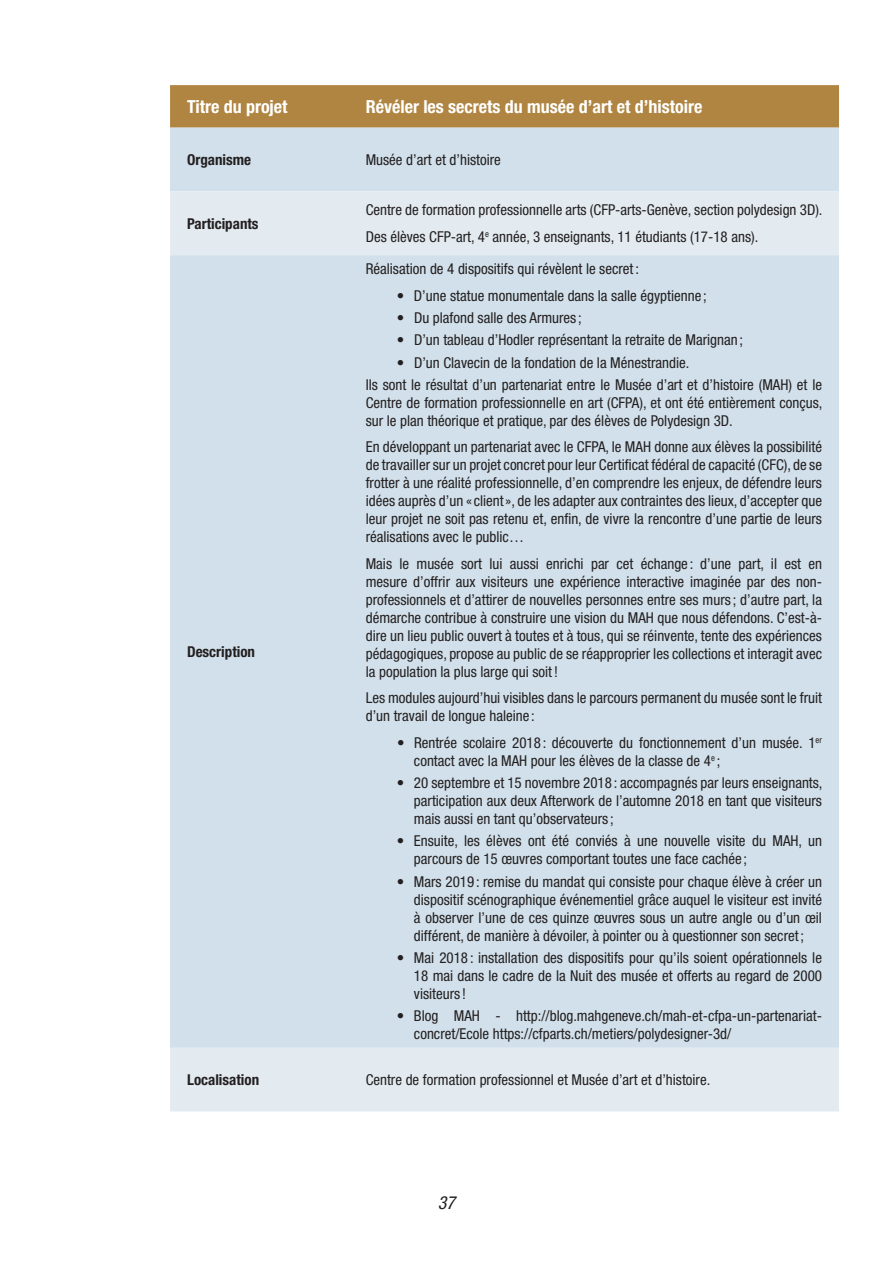
<style>
.page{position:relative;width:893px;height:1263px;background:#fff}
.page>*{position:absolute;margin:0;border:0;box-sizing:border-box;transform-origin:0 0}
.t1{font:700 condensed 18px "Helvetica Neue LT Std";color:#fff}
.t2{font:italic condensed 18px "Helvetica Neue LT Std";color:#231f20}
.t3{font:condensed 15px/18px "Helvetica Neue LT Std";color:#231f20}
.t4{font:700 condensed 15px "Helvetica Neue LT Std";color:#231f20}
</style>
<div class="page">
<svg style="left:170px;top:85px;width:669px;height:106px;background:#c3bba6"></svg>
<div style="left:170px;top:191px;width:669px;height:920px;background:#e3ebf1"></div>
<div style="left:170px;top:255px;width:669px;height:793px;background:#d1e0ea"></div>
<p class="t1" style="left:187px;top:100px;width:102px">Titre du projet</p>
<p class="t1" style="left:366px;top:100px;width:338px">Révéler les secrets du musée d’art et d’histoire</p>
<p class="t4" style="left:187px;top:154px;width:66px">Organisme</p>
<p class="t3" style="left:366px;top:152px;width:137px">Musée d’art et d’histoire</p>
<p class="t4" style="left:187px;top:218px;width:73px">Participants</p>
<p class="t4" style="left:187px;top:646px;width:69px">Description</p>
<p class="t3" style="left:366px;top:198px;width:458px;line-height:26.5px">Centre de formation professionnelle arts (CFP-arts-Genève, section polydesign 3D).<br>Des élèves CFP-art, 4<sup>e</sup> année, 3 enseignants, 11 étudiants (17-18 ans).</p>
<p class="t3" style="left:366px;top:261px;width:275px">Réalisation de 4 dispositifs qui révèlent le secret :</p>
<p class="t3" style="left:397px;top:288px;width:311px">• D’une statue monumentale dans la salle égyptienne ;</p>
<p class="t3" style="left:397px;top:310px;width:186px">• Du plafond salle des Armures ;</p>
<p class="t3" style="left:397px;top:332px;width:348px">• D’un tableau d’Hodler représentant la retraite de Marignan ;</p>
<p class="t3" style="left:366px;top:352px;width:458px;line-height:22.2px;text-indent:31px">• D’un Clavecin de la fondation de la Ménestrandie.<br>Ils sont le résultat d’un partenariat entre le Musée d’art et d’histoire (MAH) et le</p>
<p class="t3" style="left:366px;top:395px;width:458px">Centre de formation professionnelle en art (CFPA), et ont été entièrement conçus, sur le plan théorique et pratique, par des élèves de Polydesign 3D.</p>
<p class="t3" style="left:366px;top:439px;width:458px;text-align:justify">En développant un partenariat avec le CFPA, le MAH donne aux élèves la possibilité de travailler sur un projet concret pour leur Certificat fédéral de capacité (CFC), de se frotter à une réalité professionnelle, d’en comprendre les enjeux, de défendre leurs idées auprès d’un « client », de les adapter aux contraintes des lieux, d’accepter que leur projet ne soit pas retenu et, enfin, de vivre la rencontre d’une partie de leurs réalisations avec le public…</p>
<p class="t3" style="left:366px;top:556px;width:458px;text-align:justify">Mais le musée sort lui aussi enrichi par cet échange : d’une part, il est en mesure d’offrir aux visiteurs une expérience interactive imaginée par des non&shy;professionnels et d’attirer de nouvelles personnes entre ses murs ; d’autre part, la démarche contribue à construire une vision du MAH que nous défendons. C’est-à&shy;dire un lieu public ouvert à toutes et à tous, qui se réinvente, tente des expériences pédagogiques, propose au public de se réapproprier les collections et interagit avec la population la plus large qui soit !</p>
<p class="t3" style="left:366px;top:690px;width:458px">Les modules aujourd’hui visibles dans le parcours permanent du musée sont le fruit d’un travail de longue haleine :</p>
<p class="t3" style="left:414px;top:735px;width:409px;text-indent:-17px">• Rentrée scolaire 2018 : découverte du fonctionnement d’un musée. 1<sup>er </sup>contact avec la MAH pour les élèves de la classe de 4<sup>e</sup> ;</p>
<p class="t3" style="left:414px;top:775px;width:410px;text-align:justify;text-indent:-17px">• 20 septembre et 15 novembre 2018 : accompagnés par leurs enseignants, participation aux deux Afterwork de l’automne 2018 en tant que visiteurs mais aussi en tant qu’observateurs ;</p>
<p class="t3" style="left:414px;top:833px;width:409px;text-indent:-17px">• Ensuite, les élèves ont été conviés à une nouvelle visite du MAH, un parcours de 15 œuvres comportant toutes une face cachée ;</p>
<p class="t3" style="left:414px;top:874px;width:410px;text-align:justify;text-indent:-17px">• Mars 2019 : remise du mandat qui consiste pour chaque élève à créer un dispositif scénographique événementiel grâce auquel le visiteur est invité à observer l’une de ces quinze œuvres sous un autre angle ou d’un œil différent, de manière à dévoiler, à pointer ou à questionner son secret ;</p>
<p class="t3" style="left:414px;top:950px;width:410px;text-align:justify;text-indent:-17px">• Mai 2018 : installation des dispositifs pour qu’ils soient opérationnels le 18 mai dans le cadre de la Nuit des musée et offerts au regard de 2000 visiteurs !</p>
<p class="t3" style="left:414px;top:1008px;width:409px;text-indent:-17px">• Blog MAH - http://blog.mahgeneve.ch/mah-et-cfpa-un-partenariat&shy;concret/Ecole https://cfparts.ch/metiers/polydesigner-3d/</p>
<p class="t4" style="left:187px;top:1074px;width:74px">Localisation</p>
<p class="t3" style="left:366px;top:1072px;width:346px">Centre de formation professionnel et Musée d’art et d’histoire.</p>
<p class="t2" style="left:438px;top:1192px;width:19px">37</p>
</div>
